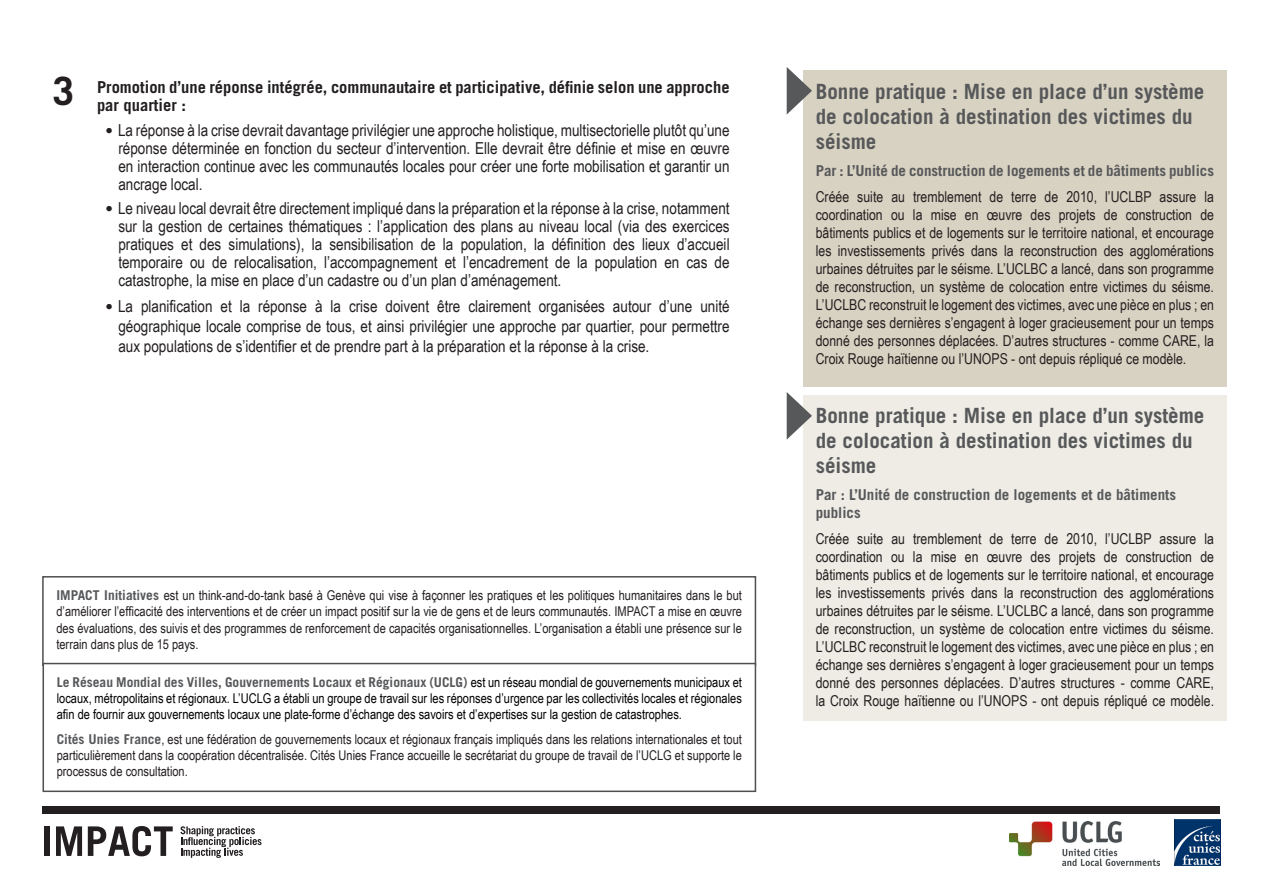
<style>
.page{position:relative;width:1263px;height:893px;background:#fff}
.page>*{position:absolute;margin:0;border:0;box-sizing:border-box;transform-origin:0 0}
.t1{font:700 39px "Trade Gothic LT Std";color:#231f20}
.Main_text_column__11{font:700 21px/25.2px "Trade Gothic LT Std";color:#57585a}
.t2{font:16.5px/18px "Arial Narrow";color:#231f20;text-align:justify}
.Main_text_bullets__1{font:700 16.5px/18px "Trade Gothic LT Std";color:#231f20}
.Main_text_column__11-2{font:15px/18px "Arial Narrow";color:#231f20;text-align:justify}
.Main_text_column__11-3{font:700 15px/18px "Trade Gothic LT Std";color:#57585a}
.Secton_sub-heading_1{font:13.5px/16.2px "Arial Narrow";color:#231f20;text-align:justify}
.Secton_sub-heading_1-2{font:13.5px/16.2px "Arial Narrow";color:#000;text-align:justify}
.s1{font-family:"Trade Gothic LT Std";font-weight:700;font-size:15px}
.s2{font-family:"Trade Gothic LT Std";font-weight:700;color:#57585a}
</style>
<div class="page">
<div style="left:43px;top:806px;width:1177px;height:7px;background:#231f20"></div>
<svg style="left:180px;top:826px;width:81px;height:32px"></svg>
<div style="left:45px;top:826px;width:5px;height:30px;background:#231f20"></div>
<svg style="left:56px;top:826px;width:26px;height:30px"></svg>
<svg style="left:88px;top:826px;width:85px;height:30px"></svg>
<img style="left:1174px;top:820px;width:46px;height:46px">
<img style="left:1009px;top:821px;width:150px;height:45px">
<div style="left:803px;top:71px;width:424px;height:316px;background:#d8d2c2"></div>
<svg style="left:787px;top:67px;width:25px;height:47px"></svg>
<div style="left:42px;top:576px;width:714px;height:90px;border:2px solid #4d4f51"></div>
<div style="left:43px;top:663px;width:713px;height:129px;border:2px solid #4d4f51"></div>
<div style="left:803px;top:395px;width:424px;height:325px;background:#eeece5"></div>
<svg style="left:787px;top:392px;width:25px;height:48px"></svg>
<p class="t1" style="left:52px;top:67px;width:23px">3</p>
<p class="Main_text_bullets__1" style="left:97px;top:78px;width:634px">Promotion d’une réponse intégrée, communautaire et participative, définie selon une approche par quartier :</p>
<p class="t2" style="left:118px;top:120px;width:613px;text-indent:-13px"><span class="s1">•</span> La réponse à la crise devrait davantage privilégier une approche holistique, multisectorielle plutôt qu’une réponse déterminée en fonction du secteur d’intervention. Elle devrait être définie et mise en œuvre en interaction continue avec les communautés locales pour créer une forte mobilisation et garantir un ancrage local.</p>
<p class="t2" style="left:118px;top:199px;width:613px;text-indent:-13px"><span class="s1">•</span> Le niveau local devrait être directement impliqué dans la préparation et la réponse à la crise, notamment sur la gestion de certaines thématiques : l’application des plans au niveau local (via des exercices pratiques et des simulations), la sensibilisation de la population, la définition des lieux d’accueil temporaire ou de relocalisation, l’accompagnement et l’encadrement de la population en cas de catastrophe, la mise en place d’un cadastre ou d’un plan d’aménagement.</p>
<p class="t2" style="left:118px;top:296px;width:613px;line-height:19.8px;text-indent:-13px"><span class="s1">•</span> La planification et la réponse à la crise doivent être clairement organisées autour d’une unité géographique locale comprise de tous, et ainsi privilégier une approche par quartier, pour permettre aux populations de s’identifier et de prendre part à la préparation et la réponse à la crise.</p>
<p class="Secton_sub-heading_1" style="left:56px;top:587px;width:687px"><span class="s2">IMPACT Initiatives</span> est un think-and-do-tank basé à Genève qui vise à façonner les pratiques et les politiques humanitaires dans le but d’améliorer l’efficacité des interventions et de créer un impact positif sur la vie de gens et de leurs communautés. IMPACT a mise en œuvre des évaluations, des suivis et des programmes de renforcement de capacités organisationnelles. L’organisation a établi une présence sur le terrain dans plus de 15 pays.</p>
<p class="Secton_sub-heading_1-2" style="left:57px;top:673px;width:687px"><span class="s2">Le Réseau Mondial des Villes, Gouvernements Locaux et Régionaux (UCLG)</span> est un réseau mondial de gouvernements municipaux et locaux, métropolitains et régionaux. L’UCLG a établi un groupe de travail sur les réponses d’urgence par les collectivités locales et régionales afin de fournir aux gouvernements locaux une plate-forme d’échange des savoirs et d’expertises sur la gestion de catastrophes.</p>
<p class="Secton_sub-heading_1" style="left:57px;top:731px;width:687px"><span class="s2">Cités Unies France</span>, est une fédération de gouvernements locaux et régionaux français impliqués dans les relations internationales et tout particulièrement dans la coopération décentralisée. Cités Unies France accueille le secrétariat du groupe de travail de l’UCLG et supporte le processus de consultation.</p>
<p class="Main_text_column__11" style="left:816px;top:78px;width:390px">Bonne pratique : Mise en place d’un système de colocation à destination des victimes du séisme</p>
<p class="Main_text_column__11-3" style="left:816px;top:161px;width:400px">Par : L’Unité de construction de logements et de bâtiments publics</p>
<p class="Main_text_column__11-2" style="left:816px;top:187px;width:400px">Créée suite au tremblement de terre de 2010, l’UCLBP assure la coordination ou la mise en œuvre des projets de construction de bâtiments publics et de logements sur le territoire national, et encourage les investissements privés dans la reconstruction des agglomérations urbaines détruites par le séisme. L’UCLBC a lancé, dans son programme de reconstruction, un système de colocation entre victimes du séisme.<br>L’UCLBC reconstruit le logement des victimes, avec une pièce en plus ; en échange ses dernières s’engagent à loger gracieusement pour un temps donné des personnes déplacées. D’autres structures - comme CARE, la Croix Rouge haïtienne ou l’UNOPS - ont depuis répliqué ce modèle.</p>
<p class="Main_text_column__11" style="left:816px;top:402px;width:390px">Bonne pratique : Mise en place d’un système de colocation à destination des victimes du séisme</p>
<p class="Main_text_column__11-3" style="left:816px;top:485px;width:362px">Par : L’Unité de construction de logements et de bâtiments publics</p>
<p class="Main_text_column__11-2" style="left:816px;top:529px;width:400px">Créée suite au tremblement de terre de 2010, l’UCLBP assure la coordination ou la mise en œuvre des projets de construction de bâtiments publics et de logements sur le territoire national, et encourage les investissements privés dans la reconstruction des agglomérations urbaines détruites par le séisme. L’UCLBC a lancé, dans son programme de reconstruction, un système de colocation entre victimes du séisme.<br>L’UCLBC reconstruit le logement des victimes, avec une pièce en plus ; en échange ses dernières s’engagent à loger gracieusement pour un temps donné des personnes déplacées. D’autres structures - comme CARE, la Croix Rouge haïtienne ou l’UNOPS - ont depuis répliqué ce modèle.</p>
</div>
